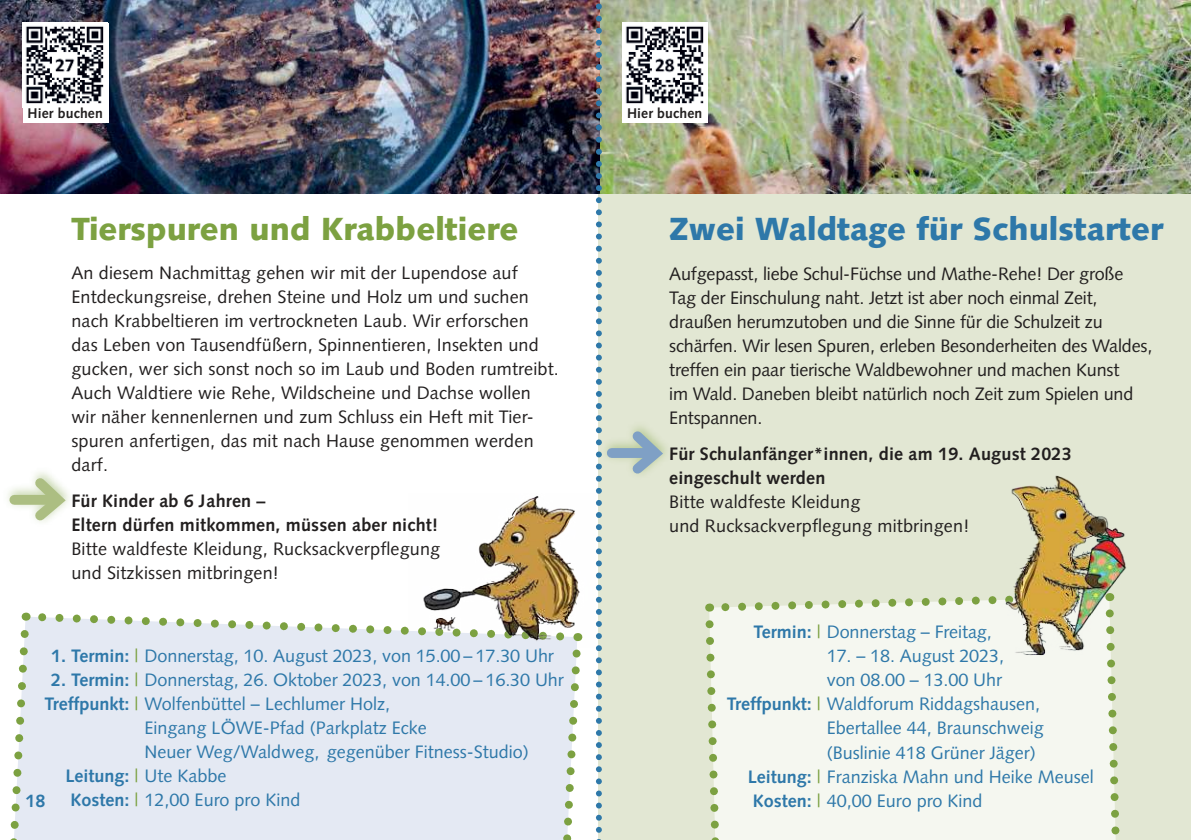
<style>
.page{position:relative;width:1191px;height:840px;background:#fff}
.page>*{position:absolute;margin:0;border:0;box-sizing:border-box;transform-origin:0 0}
.t1{font:900 32px "Syntax";color:#2e78a9}
.t2{font:900 32px "Syntax";color:#7ca141}
.t3{font:18px/24px "Syntax";letter-spacing:.01em;color:#221f1f}
.t4{font:18px "Syntax";color:#2e78a9}
.t5{font:18px/24px "Syntax";letter-spacing:-.01em;color:#221f1f}
.t6{font:700 18px/24px "Syntax";letter-spacing:.01em;color:#221f1f}
.t7{font:700 18px "Syntax";color:#2e78a9}
.t8{font:700 14px "Syntax";letter-spacing:.01em;color:#221f1f}
.s1{font-weight:700}
.s2{color:#7ca141}
.s3{font-weight:400;color:#7ca141}
.s4{font-weight:400}
</style>
<div class="page">
<svg style="left:10px;top:612px;width:571px;height:228px;background:#e3e8f0"></svg>
<div style="left:599px;top:0;width:592px;height:839px;background:#e2e7d3"></div>
<img style="left:0;top:0;width:1191px;height:193px">
<img style="left:596px;top:0;width:6px;height:840px">
<div style="left:2px;top:466px;width:73px;height:60px;background:#7ca141;opacity:.45"></div>
<div style="left:14px;top:494px;width:36px;height:10px;background:#acbe82"></div>
<svg style="left:26px;top:469px;width:47px;height:57px"></svg>
<svg style="left:701px;top:596px;width:424px;height:244px;background:#f1f4ea"></svg>
<img style="left:408px;top:496px;width:175px;height:151px">
<img style="left:1001px;top:475px;width:125px;height:182px">
<div style="left:599px;top:420px;width:74px;height:60px;background:#7ca141;opacity:.45"></div>
<div style="left:612px;top:448px;width:35px;height:9px;background:#7fa0c5"></div>
<svg style="left:623px;top:422px;width:47px;height:58px"></svg>
<div style="left:23px;top:23px;width:85px;height:99px;background:#fff"></div>
<img style="left:25px;top:26px;width:79px;height:78px">
<div style="left:622px;top:23px;width:85px;height:99px;background:#fff"></div>
<img style="left:625px;top:26px;width:79px;height:78px">
<p class="t8" style="left:28px;top:108px;width:77px">Hier buchen</p>
<p class="t8" style="left:627px;top:108px;width:77px">Hier buchen</p>
<h1 class="t2" style="left:71px;top:215px;width:448px">Tierspuren und Krabbeltiere</h1>
<p class="t3" style="left:71px;top:262px;width:489px">An diesem Nachmittag gehen wir mit der Lupendose auf Entdeckungsreise, drehen Steine und Holz um und suchen nach Krabbeltieren im vertrockneten Laub. Wir erforschen das Leben von Tausendfüßern, Spinnentieren, Insekten und gucken, wer sich sonst noch so im Laub und Boden rumtreibt.<br>Auch Waldtiere wie Rehe, Wildscheine und Dachse wollen wir näher kennenlernen und zum Schluss ein Heft mit Tier&shy;spuren anfertigen, das mit nach Hause genommen werden darf.</p>
<p class="t6" style="left:71px;top:490px;width:368px">Für Kinder ab 6 Jahren –<br>Eltern dürfen mitkommen, müssen aber nicht!</p>
<p class="t3" style="left:71px;top:538px;width:370px">Bitte waldfeste Kleidung, Rucksackverpflegung und Sitzkissen mitbringen!</p>
<p class="t4" style="left:51px;top:647px;width:504px"><span class="s1">1. Termin:</span> <span class="s2">|</span> Donnerstag, 10. August 2023, von 15.00 – 17.30 Uhr</p>
<p class="t4" style="left:51px;top:671px;width:514px"><span class="s1">2. Termin:</span> <span class="s2">|</span> Donnerstag, 26. Oktober 2023, von 14.00 – 16.30 Uhr</p>
<p class="t4" style="left:44px;top:695px;width:347px"><span class="s1">Treffpunkt:</span> <span class="s2">|</span> Wolfenbüttel – Lechlumer Holz,</p>
<p class="t4" style="left:145px;top:719px;width:284px">Eingang LÖWE-Pfad (Parkplatz Ecke</p>
<p class="t4" style="left:145px;top:743px;width:386px">Neuer Weg/Waldweg, gegenüber Fitness-Studio)</p>
<p class="t7" style="left:66px;top:767px;width:163px">Leitung: <span class="s3">|</span> <span class="s4">Ute Kabbe</span></p>
<p class="t4" style="left:71px;top:791px;width:231px"><span class="s1">Kosten:</span> <span class="s2">|</span> 12,00 Euro pro Kind</p>
<p class="t7" style="left:25px;top:793px;width:22px">18</p>
<h1 class="t1" style="left:669px;top:215px;width:495px">Zwei Waldtage für Schulstarter</h1>
<p class="t5" style="left:669px;top:263px;width:484px">Aufgepasst, liebe Schul-Füchse und Mathe-Rehe! Der große Tag der Einschulung naht. Jetzt ist aber noch einmal Zeit, draußen herumzutoben und die Sinne für die Schulzeit zu schärfen. Wir lesen Spuren, erleben Besonderheiten des Waldes, treffen ein paar tierische Waldbewohner und machen Kunst<br>im Wald. Daneben bleibt natürlich noch Zeit zum Spielen und Entspannen.</p>
<p class="t6" style="left:669px;top:443px;width:404px">Für Schulanfänger*innen, die am 19. August 2023 eingeschult werden</p>
<p class="t3" style="left:669px;top:491px;width:302px">Bitte waldfeste Kleidung<br>und Rucksackverpflegung mitbringen!</p>
<p class="t4" style="left:753px;top:624px;width:240px"><span class="s1">Termin:</span> <span class="s2">|</span> Donnerstag – Freitag,</p>
<p class="t4" style="left:826px;top:648px;width:179px">17. – 18. August 2023,</p>
<p class="t4" style="left:826px;top:672px;width:177px">von 08.00 – 13.00 Uhr</p>
<p class="t4" style="left:726px;top:696px;width:315px"><span class="s1">Treffpunkt:</span> <span class="s2">|</span> Waldforum Riddagshausen,</p>
<p class="t4" style="left:826px;top:720px;width:219px">Ebertallee 44, Braunschweig</p>
<p class="t4" style="left:826px;top:744px;width:211px">(Buslinie 418 Grüner Jäger)</p>
<p class="t4" style="left:747px;top:768px;width:348px"><span class="s1">Leitung:</span> <span class="s2">|</span> Franziska Mahn und Heike Meusel</p>
<p class="t4" style="left:752px;top:792px;width:231px"><span class="s1">Kosten:</span> <span class="s2">|</span> 40,00 Euro pro Kind</p>
</div>
